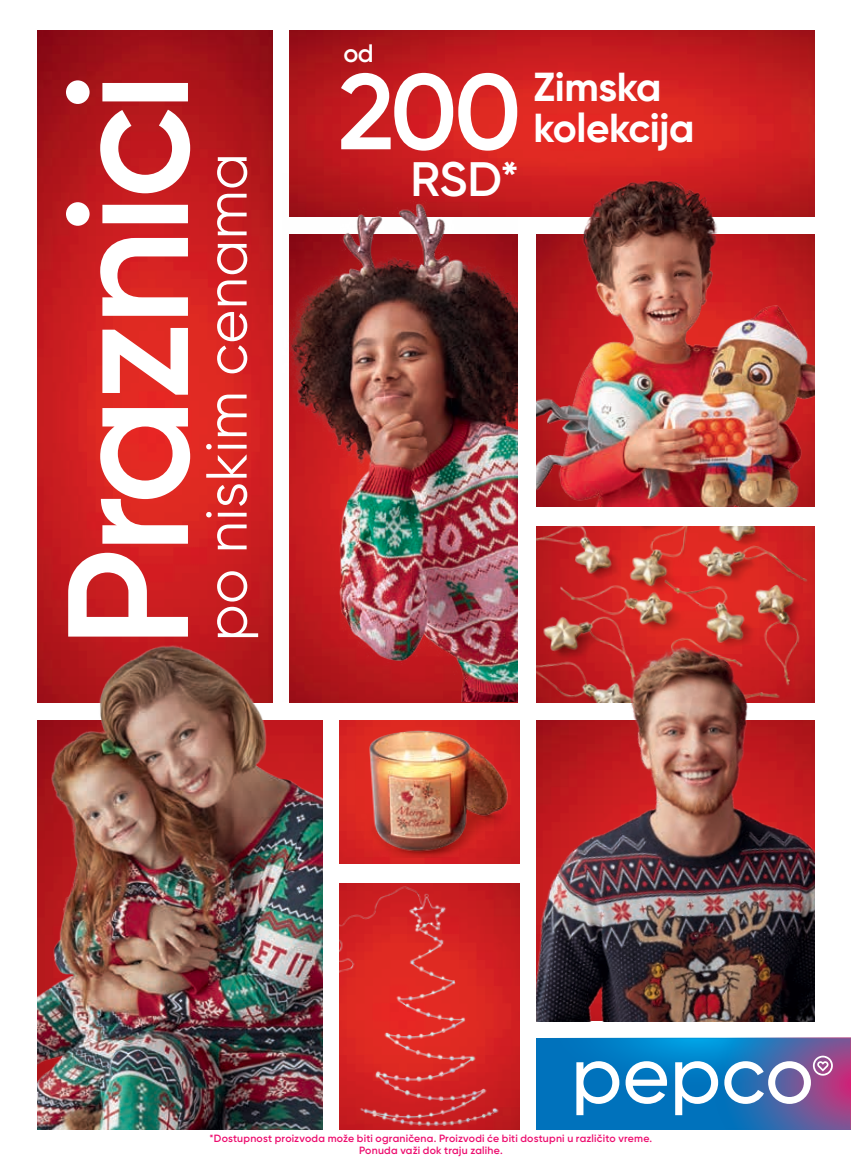
<style>
.page{position:relative;width:851px;height:1170px;background:#fff}
.page>*{position:absolute;margin:0;border:0;box-sizing:border-box;transform-origin:0 0}
.t1{font:600 171px "Gilroy";letter-spacing:-.03em;color:#fff}
.t2{font:57.6px "Gilroy";letter-spacing:.01em;color:#fff}
.t3{font:600 48.3px "Gilroy";color:#fff}
.t4{font:700 40.5px/41px "Gilroy";letter-spacing:-.01em;color:#fff}
.t5{font:600 25.2px "Gilroy";color:#fff}
.t6{font:600 10.5px/12px "Gilroy";letter-spacing:.02em;color:#ed0c6e;text-align:center}
</style>
<div class="page">
<img style="left:289px;top:30px;width:525px;height:186px">
<img style="left:536px;top:526px;width:278px;height:118px">
<img style="left:340px;top:720px;width:179px;height:143px">
<img style="left:37px;top:30px;width:235px;height:607px">
<img style="left:37px;top:637px;width:285px;height:492px">
<img style="left:536px;top:171px;width:278px;height:335px">
<img style="left:282px;top:174px;width:235px;height:527px">
<img style="left:536px;top:644px;width:278px;height:376px">
<img style="left:355px;top:721px;width:155px;height:136px">
<img style="left:340px;top:883px;width:179px;height:244px">
<svg style="left:536px;top:1037px;width:314px;height:92px;background:#4684c0"></svg>
<h1 class="t1" style="left:22px;top:648px;width:577px;rotate:-90deg">Praznici</h1>
<h2 class="t2" style="left:191px;top:641px;width:489px;rotate:-90deg">po niskim cenama</h2>
<h3 class="t5" style="left:343px;top:38px;width:32px">od</h3>
<h3 class="t3" style="left:338px;top:149px;width:185px"><sup>200</sup>RSD*</h3>
<h3 class="t4" style="left:533px;top:66px;width:162px">Zimska kolekcija</h3>
<p class="t6" style="left:209px;top:1132px;width:444px">*Dostupnost proizvoda može biti ograničena. Proizvodi će biti dostupni u različito vreme.<br>Ponuda važi dok traju zalihe.</p>
</div>
